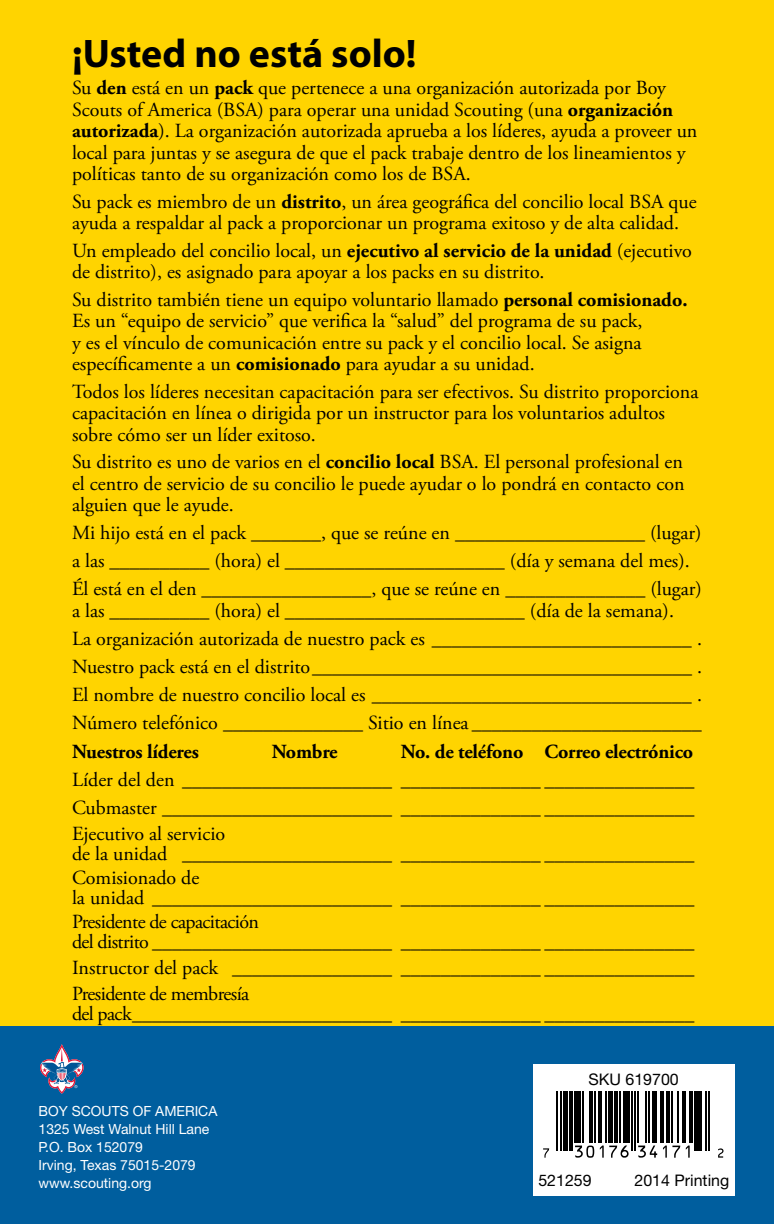
<style>
.page{position:relative;width:774px;height:1224px;background:#fff}
.page>*{position:absolute;margin:0;border:0;box-sizing:border-box;transform-origin:0 0}
.t1{font:700 40px "Myriad Pro";color:#000}
.t2{font:20px/21.6px "Adobe Garamond Pro";color:#000}
.t3{font:20px/20px "Adobe Garamond Pro";letter-spacing:-.03em;color:#000}
.t4{font:700 20px "Adobe Garamond Pro";letter-spacing:-.01em;color:#000}
.t5{font:16px "Helvetica Neue";color:#000}
.t6{font:14px/18px "Helvetica Neue";color:#fff}
.s1{font-weight:700}
</style>
<div class="page">
<div style="left:0;top:0;width:774px;height:1057px;background:#ffd400"></div>
<div style="left:0;top:1027px;width:774px;height:197px;background:#005e9e"></div>
<svg style="left:40px;top:1044px;width:44px;height:50px"></svg>
<div style="left:533px;top:1065px;width:201px;height:131px;background:#fff"></div>
<hr style="left:557px;top:1091px;width:1px;height:60px;background:#000">
<hr style="left:560px;top:1091px;width:1px;height:60px;background:#000">
<div style="left:563px;top:1091px;width:5px;height:60px;background:#000"></div>
<hr style="left:569px;top:1091px;width:4px;height:60px;background:#000">
<div style="left:574px;top:1091px;width:7px;height:52px;background:#000"></div>
<hr style="left:582px;top:1091px;width:2px;height:52px;background:#000">
<hr style="left:589px;top:1091px;width:3px;height:52px;background:#000">
<hr style="left:594px;top:1091px;width:1px;height:52px;background:#000">
<hr style="left:599px;top:1091px;width:3px;height:52px;background:#000">
<hr style="left:605px;top:1091px;width:2px;height:52px;background:#000">
<div style="left:608px;top:1091px;width:5px;height:52px;background:#000"></div>
<hr style="left:615px;top:1091px;width:3px;height:52px;background:#000">
<hr style="left:620px;top:1091px;width:1px;height:52px;background:#000">
<div style="left:623px;top:1091px;width:6px;height:52px;background:#000"></div>
<hr style="left:631px;top:1091px;width:2px;height:60px;background:#000">
<hr style="left:634px;top:1091px;width:2px;height:60px;background:#000">
<hr style="left:637px;top:1091px;width:2px;height:52px;background:#000">
<hr style="left:645px;top:1091px;width:2px;height:52px;background:#000">
<hr style="left:649px;top:1091px;width:1px;height:52px;background:#000">
<div style="left:652px;top:1091px;width:5px;height:52px;background:#000"></div>
<hr style="left:660px;top:1091px;width:3px;height:52px;background:#000">
<hr style="left:666px;top:1091px;width:4px;height:52px;background:#000">
<hr style="left:671px;top:1091px;width:2px;height:52px;background:#000">
<hr style="left:678px;top:1091px;width:1px;height:52px;background:#000">
<hr style="left:683px;top:1091px;width:3px;height:52px;background:#000">
<hr style="left:689px;top:1091px;width:3px;height:52px;background:#000">
<hr style="left:694px;top:1091px;width:3px;height:60px;background:#000">
<hr style="left:699px;top:1091px;width:3px;height:60px;background:#000">
<hr style="left:705px;top:1091px;width:2px;height:60px;background:#000">
<hr style="left:708px;top:1091px;width:2px;height:60px;background:#000">
<svg style="left:543px;top:1148px;width:6px;height:10px"></svg>
<svg style="left:575px;top:1146px;width:19px;height:12px"></svg>
<svg style="left:600px;top:1146px;width:29px;height:12px"></svg>
<svg style="left:638px;top:1146px;width:19px;height:12px"></svg>
<svg style="left:663px;top:1146px;width:17px;height:12px"></svg>
<svg style="left:686px;top:1146px;width:4px;height:12px"></svg>
<svg style="left:718px;top:1148px;width:6px;height:10px"></svg>
<h1 class="t1" style="left:72px;top:27px;width:346px">¡Usted no está solo!</h1>
<p class="t2" style="left:72px;top:78px;width:627px">Su <span class="s1">den</span> está en un <span class="s1">pack</span> que pertenece a una organización autorizada por Boy Scouts of America (BSA) para operar una unidad Scouting (una <span class="s1">organización autorizada</span>). La organización autorizada aprueba a los líderes, ayuda a proveer un local para juntas y se asegura de que el pack trabaje dentro de los lineamientos y políticas tanto de su organización como los de BSA.</p>
<p class="t2" style="left:72px;top:191px;width:626px">Su pack es miembro de un <span class="s1">distrito</span>, un área geográfica del concilio local BSA que ayuda a respaldar al pack a proporcionar un programa exitoso y de alta calidad.</p>
<p class="t2" style="left:72px;top:240px;width:622px">Un empleado del concilio local, un <span class="s1">ejecutivo al servicio de la unidad</span> (ejecutivo de distrito), es asignado para apoyar a los packs en su distrito.</p>
<p class="t2" style="left:72px;top:289px;width:617px">Su distrito también tiene un equipo voluntario llamado <span class="s1">personal comisionado.<br></span>Es un “equipo de servicio” que verifica la “salud” del programa de su pack,<br>y es el vínculo de comunicación entre su pack y el concilio local. Se asigna específicamente a un <span class="s1">comisionado</span> para ayudar a su unidad.</p>
<p class="t2" style="left:72px;top:381px;width:628px">Todos los líderes necesitan capacitación para ser efectivos. Su distrito proporciona capacitación en línea o dirigida por un instructor para los voluntarios adultos sobre cómo ser un líder exitoso.</p>
<p class="t2" style="left:72px;top:452px;width:614px;text-align:justify">Su distrito es uno de varios en el <span class="s1">concilio local</span> BSA. El personal profesional en el centro de servicio de su concilio le puede ayudar o lo pondrá en contacto con alguien que le ayude.</p>
<p class="t2" style="left:72px;top:520px;width:631px;line-height:28px">Mi hijo está en el pack _______, que se reúne en ___________________ (lugar) a las __________ (hora) el ______________________ (día y semana del mes).<br>Él está en el den _________________, que se reúne en ______________ (lugar)</p>
<p class="t2" style="left:72px;top:598px;width:631px;line-height:28px">a las __________ (hora) el ________________________ (día de la semana).<br>La organización autorizada de nuestro pack es __________________________ .<br>Nuestro pack está en el distrito______________________________________ .<br>El nombre de nuestro concilio local es ________________________________ .<br>Número telefónico ______________ Sitio en línea _______________________</p>
<p class="t4" style="left:72px;top:740px;width:128px">Nuestros líderes</p>
<p class="t4" style="left:272px;top:740px;width:67px">Nombre</p>
<p class="t4" style="left:401px;top:740px;width:294px">No. de teléfono Correo electrónico</p>
<p class="t2" style="left:72px;top:767px;width:624px;line-height:28px">Líder del den _____________________ ______________ _______________<br>Cubmaster _______________________ ______________ _______________</p>
<p class="t2" style="left:72px;top:825px;width:624px;line-height:20px">Ejecutivo al servicio<br>de la unidad _____________________ ______________ _______________</p>
<p class="t2" style="left:72px;top:869px;width:624px;line-height:20px">Comisionado de<br>la unidad ________________________ ______________ _______________</p>
<p class="t3" style="left:72px;top:913px;width:624px">Presidente de capacitación<br>del distrito ________________________ ______________ _______________</p>
<p class="t3" style="left:72px;top:956px;width:624px;line-height:26px">Instructor del pack ________________ ______________ _______________<br>Presidente de membresía</p>
<p class="t2" style="left:72px;top:1004px;width:624px">del pack__________________________ ______________ _______________</p>
<p class="t6" style="left:39px;top:1102px;width:179px">Boy Scouts of America<br>1325 West Walnut Hill Lane<br>P.O. Box 152079<br>I rving, Texas 75015-2079 www.scouting.org</p>
<p class="t5" style="left:588px;top:1070px;width:92px">SKU 619700</p>
<p class="t5" style="left:538px;top:1171px;width:55px">521259</p>
<p class="t5" style="left:634px;top:1171px;width:96px">2014 Printing</p>
</div>
